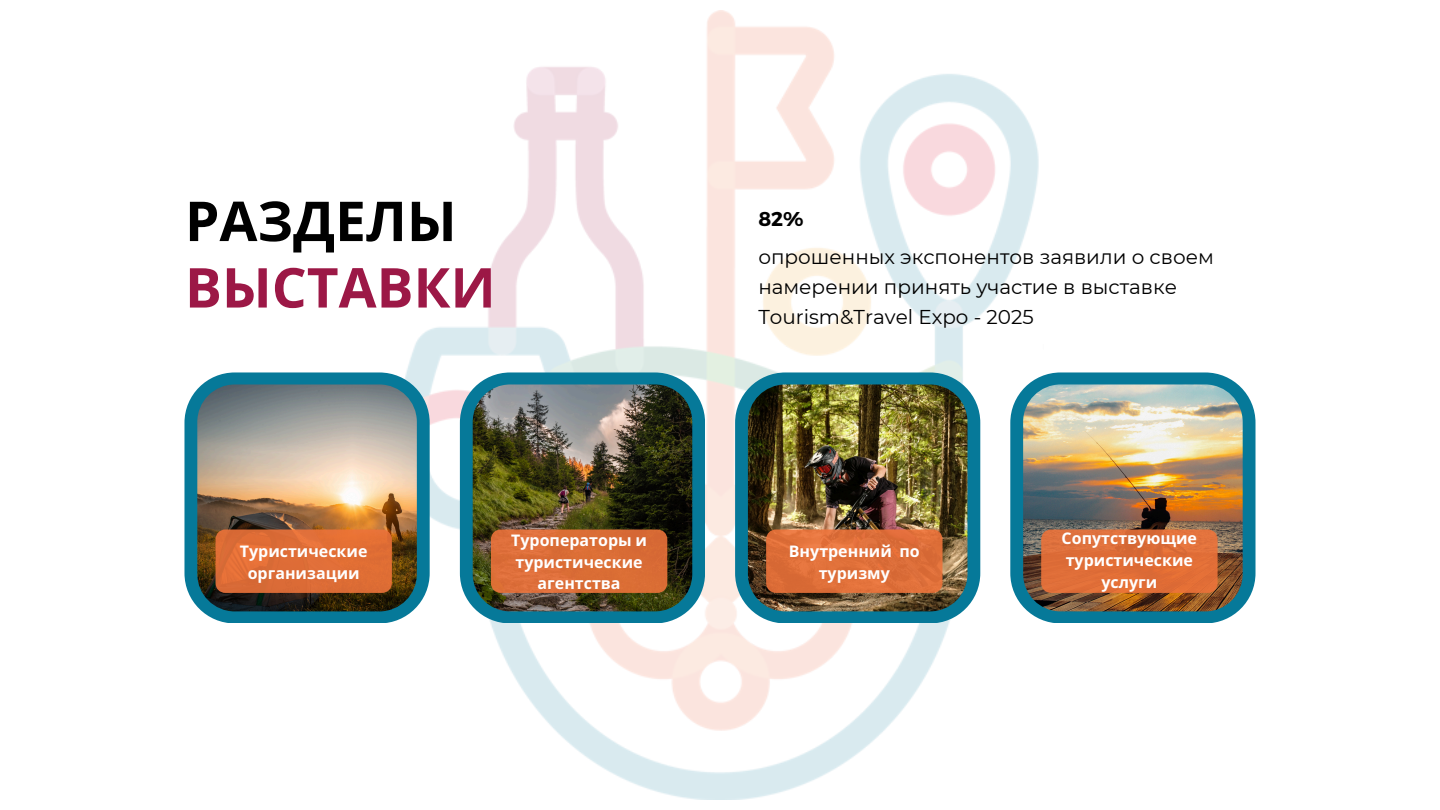
<style>
.page{position:relative;width:1440px;height:810px;background:#fff}
.page>*{position:absolute;margin:0;border:0;box-sizing:border-box;transform-origin:0 0}
.t1{font:700 55px "Noto Sans";color:#9c1846}
.t2{font:700 55px "Noto Sans";color:#000}
.t3{font:20px/30px "Montserrat";color:#000}
.t4{font:700 20px "Montserrat";color:#000}
.t5{font:700 16px/21.8px "Noto Sans";color:#fff;text-align:center}
</style>
<div class="page">
<img style="left:397px;top:11px;width:646px;height:788px">
<div style="left:184px;top:372px;width:246px;height:251px;background:#067999;border-radius:50px"></div>
<div style="left:460px;top:372px;width:245px;height:251px;background:#067999;border-radius:50px"></div>
<div style="left:735px;top:372px;width:245px;height:251px;background:#067999;border-radius:50px"></div>
<div style="left:1010px;top:372px;width:246px;height:251px;background:#067999;border-radius:50px"></div>
<img style="left:197px;top:384px;width:220px;height:227px;border-radius:37px">
<img style="left:473px;top:384px;width:219px;height:227px;border-radius:37px">
<img style="left:748px;top:384px;width:219px;height:227px;border-radius:37px">
<img style="left:1023px;top:384px;width:220px;height:227px;border-radius:37px">
<svg style="left:216px;top:530px;width:176px;height:63px;background:#de6d35"></svg>
<svg style="left:491px;top:530px;width:176px;height:63px;background:#da6d36"></svg>
<svg style="left:766px;top:530px;width:177px;height:63px;background:#dd6f39"></svg>
<svg style="left:1041px;top:530px;width:177px;height:63px;background:#de6d38"></svg>
<p class="t2" style="left:185px;top:182px;width:273px">РАЗДЕЛЫ</p>
<h1 class="t1" style="left:185px;top:249px;width:312px">ВЫСТАВКИ</h1>
<h3 class="t4" style="left:758px;top:206px;width:47px">82%</h3>
<h2 class="t3" style="left:758px;top:242px;width:457px">опрошенных экспонентов заявили о своем намерении принять участие в выставке<br>Tourism&amp;Travel Expo - 2025</h2>
<h1 class="t5" style="left:240px;top:540px;width:129px">Туристические организации</h1>
<p class="t5" style="left:511px;top:529px;width:137px">Туроператоры и туристические агентства</p>
<p class="t5" style="left:789px;top:540px;width:132px">Внутренний по туризму</p>
<p class="t5" style="left:1062px;top:527px;width:137px">Сопутствующие туристические услуги</p>
</div>
